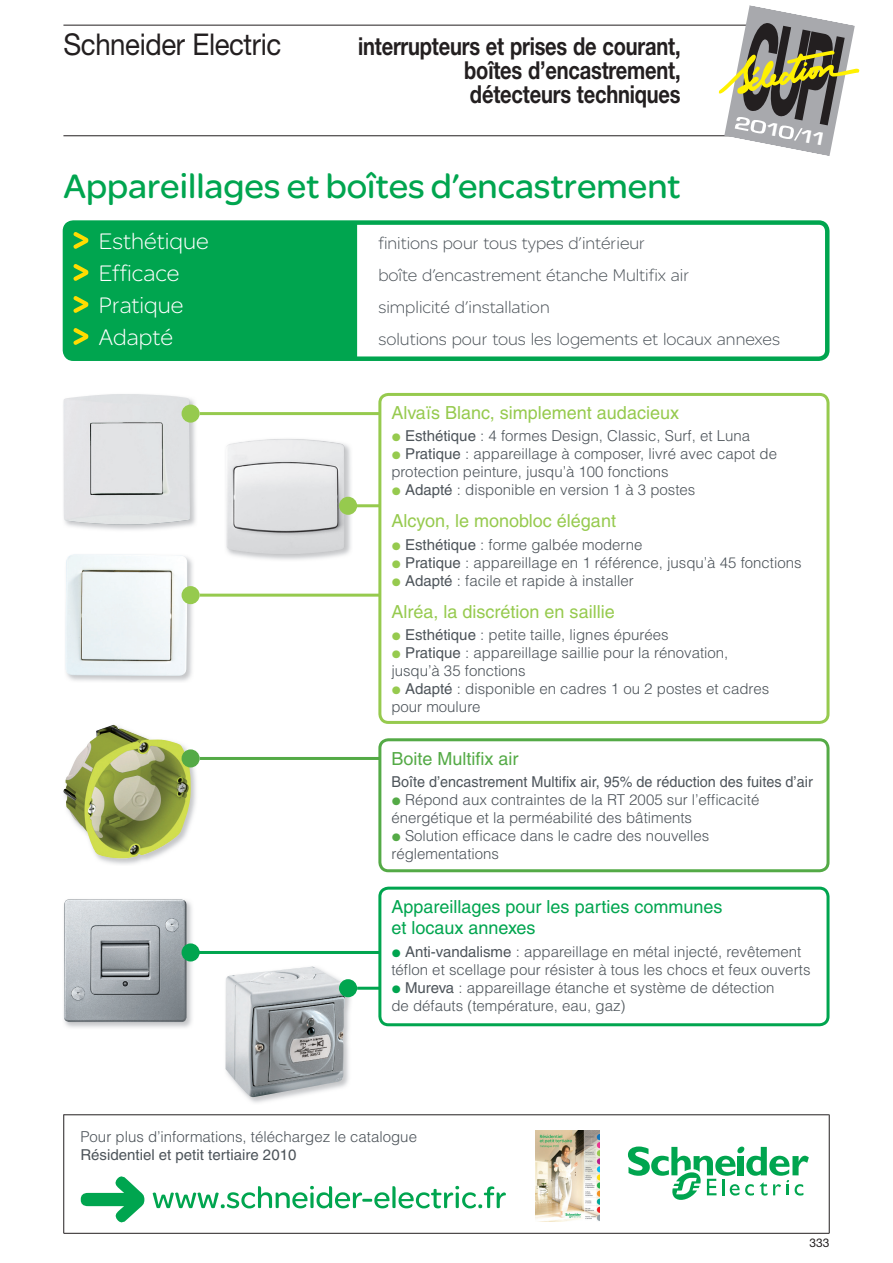
<style>
.page{position:relative;width:893px;height:1263px;background:#fff}
.page>*{position:absolute;margin:0;border:0;box-sizing:border-box;transform-origin:0 0}
.t1{font:36px "SE Optimist";color:#00a54f}
.t2{font:30px "Helvetica Neue";letter-spacing:-.015em;color:#231f20;scale:.92 1}
.t3{font:700 24.75px/24px "Helvetica Neue";letter-spacing:-.01em;color:#231f20;text-align:justify;scale:.81 1}
.t4{font:300 24px/32px "SE Optimist";color:#fff}
.t5{font:300 18px/32px "SE Optimist";color:#4d545a}
.t6{font:18px "Helvetica";color:#96ca4e}
.t7{font:18px/21.6px "Helvetica";color:#00a54f}
.t8{font:18px "Helvetica";color:#54aa46}
.t9{font:300 15px/18px "Helvetica";color:#4d545a}
.t10{font:15px "Helvetica";color:#4d545a;scale:.96 1}
.t11{font:12px "Helvetica Neue";color:#231f20}
.s1{font-weight:400}
</style>
<div class="page">
<hr style="left:63px;top:25px;width:766px;height:1px;background:#231f20">
<hr style="left:63px;top:135px;width:766px;height:1px;background:#231f20">
<hr style="left:828px;top:1114px;width:1px;height:118px;background:#231f20">
<hr style="left:63px;top:1114px;width:1px;height:118px;background:#231f20">
<hr style="left:75px;top:1121px;width:1px;height:107px;background:#231f20">
<hr style="left:75px;top:1121px;width:746px;height:1px;background:#231f20">
<svg style="left:627px;top:1146px;width:181px;height:53px"></svg>
<svg style="left:152px;top:1185px;width:353px;height:23px"></svg>
<svg style="left:81px;top:1176px;width:63px;height:47px"></svg>
<img style="left:535px;top:1130px;width:64px;height:90px">
<hr style="left:64px;top:1232px;width:765px;height:1px;background:#231f20">
<hr style="left:64px;top:1114px;width:764px;height:1px;background:#231f20">
<hr style="left:64px;top:161px;width:765px;height:1px;background:#231f20">
<img style="left:231px;top:444px;width:121px;height:116px">
<img style="left:226px;top:439px;width:119px;height:115px">
<img style="left:66px;top:399px;width:132px;height:131px">
<img style="left:63px;top:394px;width:127px;height:130px">
<img style="left:247px;top:996px;width:106px;height:107px">
<img style="left:225px;top:990px;width:120px;height:107px">
<img style="left:63px;top:900px;width:129px;height:128px">
<img style="left:64px;top:899px;width:122px;height:122px">
<div style="left:63px;top:220px;width:766px;height:141px;border:4px solid #00a54f;border-radius:9px"></div>
<div style="left:63px;top:221px;width:294px;height:137px;background:#00a54f"></div>
<div style="left:378px;top:886px;width:451px;height:140px;border:3px solid #00a54f;border-radius:9px"></div>
<div style="left:378px;top:393px;width:451px;height:330px;border:3px solid #96ca4e;border-radius:9px"></div>
<img style="left:98px;top:749px;width:98px;height:116px">
<img style="left:63px;top:724px;width:128px;height:134px">
<hr style="left:199px;top:412px;width:181px;height:3px;background:#96ca4e">
<div style="left:183px;top:406px;width:15px;height:15px;background:#96ca4e;border-radius:50%"></div>
<div style="left:181px;top:404px;width:18px;height:18px;border:3px solid #96ca4e;border-radius:50%"></div>
<svg style="left:196px;top:738px;width:634px;height:135px"></svg>
<div style="left:183px;top:750px;width:15px;height:15px;background:#54aa46;border-radius:50%"></div>
<div style="left:181px;top:749px;width:18px;height:18px;border:3px solid #54aa46;border-radius:50%"></div>
<hr style="left:347px;top:504px;width:33px;height:3px;background:#96ca4e">
<div style="left:340px;top:498px;width:15px;height:15px;background:#96ca4e;border-radius:50%"></div>
<div style="left:339px;top:496px;width:18px;height:18px;border:3px solid #96ca4e;border-radius:50%"></div>
<svg style="left:180px;top:941px;width:202px;height:49px"></svg>
<div style="left:340px;top:980px;width:15px;height:15px;background:#00a54f;border-radius:50%"></div>
<div style="left:339px;top:978px;width:18px;height:19px;border:3px solid #00a54f;border-radius:50%"></div>
<img style="left:67px;top:557px;width:128px;height:125px">
<img style="left:65px;top:554px;width:122px;height:121px">
<hr style="left:199px;top:593px;width:181px;height:3px;background:#96ca4e">
<div style="left:183px;top:587px;width:15px;height:15px;background:#96ca4e;border-radius:50%"></div>
<div style="left:181px;top:586px;width:18px;height:18px;border:3px solid #96ca4e;border-radius:50%"></div>
<svg style="left:392px;top:797px;width:8px;height:8px"></svg>
<svg style="left:392px;top:833px;width:8px;height:8px"></svg>
<svg style="left:717px;top:5px;width:143px;height:151px"></svg>
<p class="t2" style="left:63px;top:34px;width:238px">Schneider Electric</p>
<p class="t3" style="left:464px;top:37px;width:268px;text-indent:-106px">interrupteurs et prises de courant, boîtes d’encastrement, détecteurs techniques</p>
<p class="t1" style="left:63px;top:173px;width:618px">Appareillages et boîtes d’encastrement</p>
<p class="t4" style="left:99px;top:227px;width:111px">Esthétique<br>Efficace<br>Pratique<br>Adapté</p>
<p class="t5" style="left:378px;top:228px;width:312px">finitions pour tous types d’intérieur<br>boîte d’encastrement étanche Multifix air</p>
<p class="t5" style="left:378px;top:293px;width:173px">simplicité d’installation</p>
<p class="t5" style="left:378px;top:325px;width:403px">solutions pour tous les logements et locaux annexes</p>
<p class="t6" style="left:391px;top:405px;width:289px">Alvaïs Blanc, simplement audacieux</p>
<p class="t9" style="left:405px;top:428px;width:346px"><span class="s1">Esthétique</span> : 4 formes Design, Classic, Surf, et Luna</p>
<p class="t9" style="left:405px;top:446px;width:373px"><span class="s1">Pratique</span> : appareillage à composer, livré avec capot de</p>
<p class="t9" style="left:391px;top:464px;width:279px">protection peinture, jusqu’à 100 fonctions</p>
<p class="t9" style="left:405px;top:482px;width:292px"><span class="s1">Adapté</span> : disponible en version 1 à 3 postes</p>
<p class="t6" style="left:391px;top:514px;width:226px">Alcyon, le monobloc élégant</p>
<p class="t9" style="left:405px;top:536px;width:398px"><span class="s1">Esthétique</span> : forme galbée moderne<br><span class="s1">Pratique</span> : appareillage en 1 référence, jusqu’à 45 fonctions<br><span class="s1">Adapté</span> : facile et rapide à installer</p>
<p class="t6" style="left:391px;top:605px;width:225px">Alréa, la discrétion en saillie</p>
<p class="t9" style="left:405px;top:627px;width:265px"><span class="s1">Esthétique</span> : petite taille, lignes épurées</p>
<p class="t9" style="left:405px;top:645px;width:325px"><span class="s1">Pratique</span> : appareillage saillie pour la rénovation,</p>
<p class="t9" style="left:391px;top:663px;width:136px">jusqu’à 35 fonctions</p>
<p class="t9" style="left:405px;top:681px;width:365px"><span class="s1">Adapté</span> : disponible en cadres 1 ou 2 postes et cadres</p>
<p class="t9" style="left:391px;top:699px;width:90px">pour moulure</p>
<p class="t8" style="left:391px;top:751px;width:129px">Boite Multifix air</p>
<p class="t10" style="left:391px;top:776px;width:440px">Boîte d’encastrement Multifix air, 95% de réduction des fuites d’air</p>
<p class="t9" style="left:405px;top:791px;width:356px">Répond aux contraintes de la RT 2005 sur l’efficacité</p>
<p class="t9" style="left:391px;top:809px;width:302px">énergétique et la perméabilité des bâtiments</p>
<p class="t9" style="left:405px;top:827px;width:306px">Solution efficace dans le cadre des nouvelles</p>
<p class="t9" style="left:391px;top:845px;width:109px">réglementations</p>
<p class="t7" style="left:391px;top:897px;width:332px">Appareillages pour les parties communes et locaux annexes</p>
<p class="t9" style="left:405px;top:943px;width:397px"><span class="s1">Anti-vandalisme</span> : appareillage en métal injecté, revêtement</p>
<p class="t9" style="left:391px;top:961px;width:420px">téflon et scellage pour résister à tous les chocs et feux ouverts</p>
<p class="t9" style="left:405px;top:979px;width:371px"><span class="s1">Mureva</span> : appareillage étanche et système de détection</p>
<p class="t9" style="left:391px;top:997px;width:235px">de défauts (température, eau, gaz)</p>
<p class="t9" style="left:80px;top:1128px;width:338px">Pour plus d’informations, téléchargez le catalogue<br><span class="s1">Résidentiel et petit tertiaire 2010</span></p>
<p class="t11" style="left:809px;top:1238px;width:22px">333</p>
</div>
